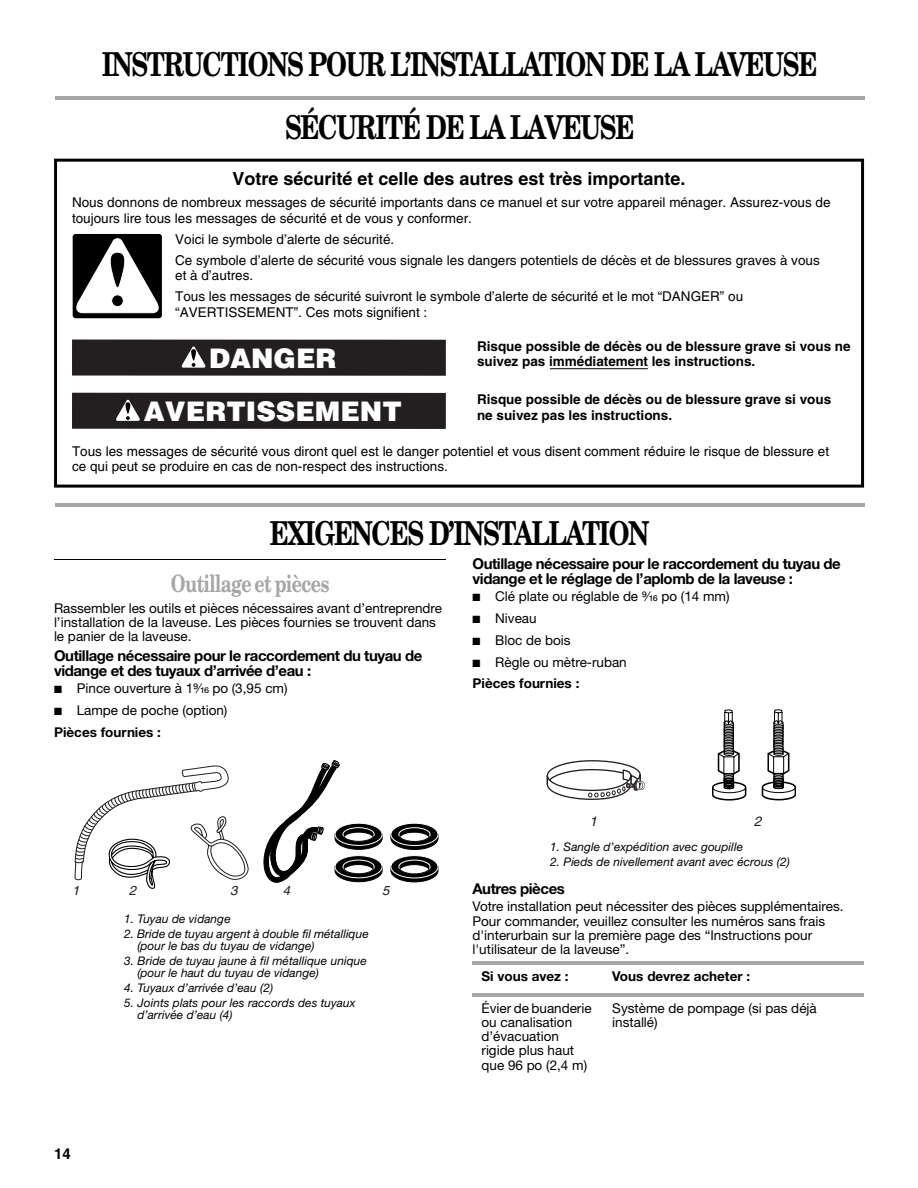
<style>
.page{position:relative;width:918px;height:1188px;background:#fff}
.page>*{position:absolute;margin:0;border:0;box-sizing:border-box;transform-origin:0 0}
.t1{font:700 33px/62.7px "New Century Schlbk";letter-spacing:-.05em;color:#000;text-align:center;scale:.76 1}
.t2{font:900 27px "Helvetica";color:#fff}
.t3{font:700 24px "New Century Schlbk";letter-spacing:-.035em;color:#a6a6a6;scale:.74 1}
.t4{font:700 18px "Helvetica";color:#000}
.t5{font:700 15px/15px "Helvetica Neue";letter-spacing:-.03em;color:#000}
.t6{font:700 15px "Helvetica";color:#000}
.t7{font:13.5px/14.2px "Helvetica Neue";letter-spacing:-.005em;color:#000}
.t8{font:13.5px/15.8px "Helvetica";color:#000}
.t9{font:700 13.5px/15.8px "Helvetica";color:#000}
.t10{font:700 13.5px "Helvetica Neue";color:#000}
.t11{font:italic 13.5px "Helvetica";color:#231f20}
.t12{font:italic 12.9px "Helvetica";color:#231f20}
.t13{font:italic 11.85px/11.9px "Helvetica Neue";letter-spacing:.005em;color:#000}
.s1{font-family:"Helvetica Fraction"}
.s2{font-weight:700}
</style>
<div class="page">
<hr style="left:57px;top:97px;width:807px;height:3px;background:#a6a6a6">
<hr style="left:57px;top:503px;width:807px;height:4px;background:#a6a6a6">
<hr style="left:55px;top:560px;width:391px;height:1px;background:#000">
<hr style="left:550px;top:368px;width:98px;height:1px;background:#000">
<div style="left:54px;top:159px;width:810px;height:329px;border:3px solid #000"></div>
<svg style="left:73px;top:234px;width:89px;height:84px"></svg>
<svg style="left:74px;top:238px;width:87px;height:75px"></svg>
<div style="left:72px;top:393px;width:374px;height:36px;background:#231f20"></div>
<div style="left:72px;top:340px;width:374px;height:36px;background:#231f20"></div>
<svg style="left:181px;top:346px;width:25px;height:22px"></svg>
<svg style="left:116px;top:400px;width:24px;height:21px"></svg>
<svg style="left:390px;top:833px;width:49px;height:17px"></svg>
<svg style="left:391px;top:823px;width:47px;height:23px"></svg>
<svg style="left:398px;top:827px;width:32px;height:14px"></svg>
<svg style="left:399px;top:832px;width:31px;height:10px"></svg>
<svg style="left:390px;top:866px;width:49px;height:17px"></svg>
<svg style="left:391px;top:855px;width:47px;height:23px"></svg>
<svg style="left:398px;top:860px;width:32px;height:14px"></svg>
<svg style="left:399px;top:864px;width:31px;height:10px"></svg>
<svg style="left:74px;top:760px;width:309px;height:129px"></svg>
<hr style="left:473px;top:962px;width:391px;height:3px;background:#a6a6a6">
<hr style="left:473px;top:993px;width:391px;height:3px;background:#a6a6a6">
<svg style="left:546px;top:760px;width:99px;height:40px"></svg>
<svg style="left:712px;top:709px;width:84px;height:91px"></svg>
<h1 class="t1" style="left:102px;top:36px;width:943px">INSTRUCTIONS POUR L’INSTALLATION DE LA LAVEUSE<br>SÉCURITÉ DE LA LAVEUSE</h1>
<h3 class="t4" style="left:232px;top:172px;width:455px">Votre sécurité et celle des autres est très importante.</h3>
<p class="t8" style="left:72px;top:196px;width:760px">Nous donnons de nombreux messages de sécurité importants dans ce manuel et sur votre appareil ménager. Assurez-vous de toujours lire tous les messages de sécurité et de vous y conformer.</p>
<p class="t8" style="left:175px;top:230px;width:646px;line-height:21px">Voici le symbole d’alerte de sécurité.<br>Ce symbole d’alerte de sécurité vous signale les dangers potentiels de décès et de blessures graves à vous</p>
<p class="t8" style="left:175px;top:266px;width:569px;line-height:21px">et à d’autres.<br>Tous les messages de sécurité suivront le symbole d’alerte de sécurité et le mot “DANGER” ou</p>
<p class="t8" style="left:175px;top:306px;width:254px">“AVERTISSEMENT”. Ces mots signifient :</p>
<p class="t9" style="left:477px;top:339px;width:375px">Risque possible de décès ou de blessure grave si vous ne suivez pas immédiatement les instructions.</p>
<p class="t9" style="left:477px;top:393px;width:356px">Risque possible de décès ou de blessure grave si vous ne suivez pas les instructions.</p>
<p class="t8" style="left:72px;top:444px;width:759px">Tous les messages de sécurité vous diront quel est le danger potentiel et vous disent comment réduire le risque de blessure et ce qui peut se produire en cas de non-respect des instructions.</p>
<h2 class="t2" style="left:209px;top:348px;width:129px">DANGER</h2>
<h2 class="t2" style="left:144px;top:401px;width:259px">AVERTISSEMENT</h2>
<h1 class="t1" style="left:270px;top:505px;width:501px">EXIGENCES D’INSTALLATION</h1>
<h3 class="t3" style="left:171px;top:574px;width:216px">Outillage et pièces</h3>
<p class="t7" style="left:54px;top:602px;width:390px">Rassembler les outils et pièces nécessaires avant d’entreprendre l’installation de la laveuse. Les pièces fournies se trouvent dans le panier de la laveuse.</p>
<p class="t5" style="left:54px;top:650px;width:370px">Outillage nécessaire pour le raccordement du tuyau de vidange et des tuyaux d’arrivée d’eau :</p>
<p class="t7" style="left:54px;top:683px;width:235px">■ Pince ouverture à 1<span class="s1">⁹⁄₁₆</span> po (3,95 cm)</p>
<p class="t7" style="left:54px;top:701px;width:175px;line-height:21.5px">■ Lampe de poche (option)<br><span class="s2">Pièces fournies :</span></p>
<p class="t5" style="left:473px;top:558px;width:370px">Outillage nécessaire pour le raccordement du tuyau de vidange et le réglage de l’aplomb de la laveuse :</p>
<p class="t7" style="left:473px;top:591px;width:259px">■ Clé plate ou réglable de <span class="s1">⁹⁄₁₆</span> po (14 mm)</p>
<p class="t7" style="left:473px;top:613px;width:66px">■ Niveau</p>
<p class="t7" style="left:473px;top:634px;width:99px">■ Bloc de bois</p>
<p class="t7" style="left:473px;top:652px;width:156px;line-height:21.6px">■ Règle ou mètre-ruban<br><span class="s2">Pièces fournies :</span></p>
<p class="t11" style="left:590px;top:816px;width:12px">1</p>
<p class="t11" style="left:754px;top:816px;width:12px">2</p>
<p class="t12" style="left:72px;top:886px;width:11px">1</p>
<p class="t12" style="left:129px;top:886px;width:11px">2</p>
<p class="t12" style="left:230px;top:886px;width:11px">3</p>
<p class="t12" style="left:283px;top:886px;width:11px">4</p>
<p class="t12" style="left:382px;top:886px;width:11px">5</p>
<p class="t6" style="left:54px;top:1148px;width:18px">14</p>
<p class="t13" style="left:124px;top:914px;width:108px">1. Tuyau de vidange</p>
<p class="t13" style="left:137px;top:929px;width:233px;text-indent:-13px">2. Bride de tuyau argent à double fil métallique (pour le bas du tuyau de vidange)</p>
<p class="t13" style="left:137px;top:956px;width:231px;text-indent:-13px">3. Bride de tuyau jaune à fil métallique unique (pour le haut du tuyau de vidange)</p>
<p class="t13" style="left:124px;top:983px;width:150px">4. Tuyaux d’arrivée d’eau (2)</p>
<p class="t13" style="left:137px;top:998px;width:220px;text-indent:-13px">5. Joints plats pour les raccords des tuyaux d’arrivée d’eau (4)</p>
<p class="t13" style="left:550px;top:842px;width:194px">1. Sangle d’expédition avec goupille</p>
<p class="t13" style="left:550px;top:857px;width:241px">2. Pieds de nivellement avant avec écrous (2)</p>
<p class="t5" style="left:473px;top:883px;width:94px">Autres pièces</p>
<p class="t7" style="left:473px;top:901px;width:373px">Votre installation peut nécessiter des pièces supplémentaires.<br>Pour commander, veuillez consulter les numéros sans frais d'interurbain sur la première page des “Instructions pour l'utilisateur de la laveuse”.</p>
<p class="t10" style="left:482px;top:971px;width:89px">Si vous avez :</p>
<p class="t10" style="left:612px;top:971px;width:139px">Vous devrez acheter :</p>
<p class="t7" style="left:482px;top:1002px;width:112px">Évier de buanderie ou canalisation d’évacuation rigide plus haut que 96 po (2,4 m)</p>
<p class="t7" style="left:612px;top:1002px;width:206px">Système de pompage (si pas déjà installé)</p>
</div>
